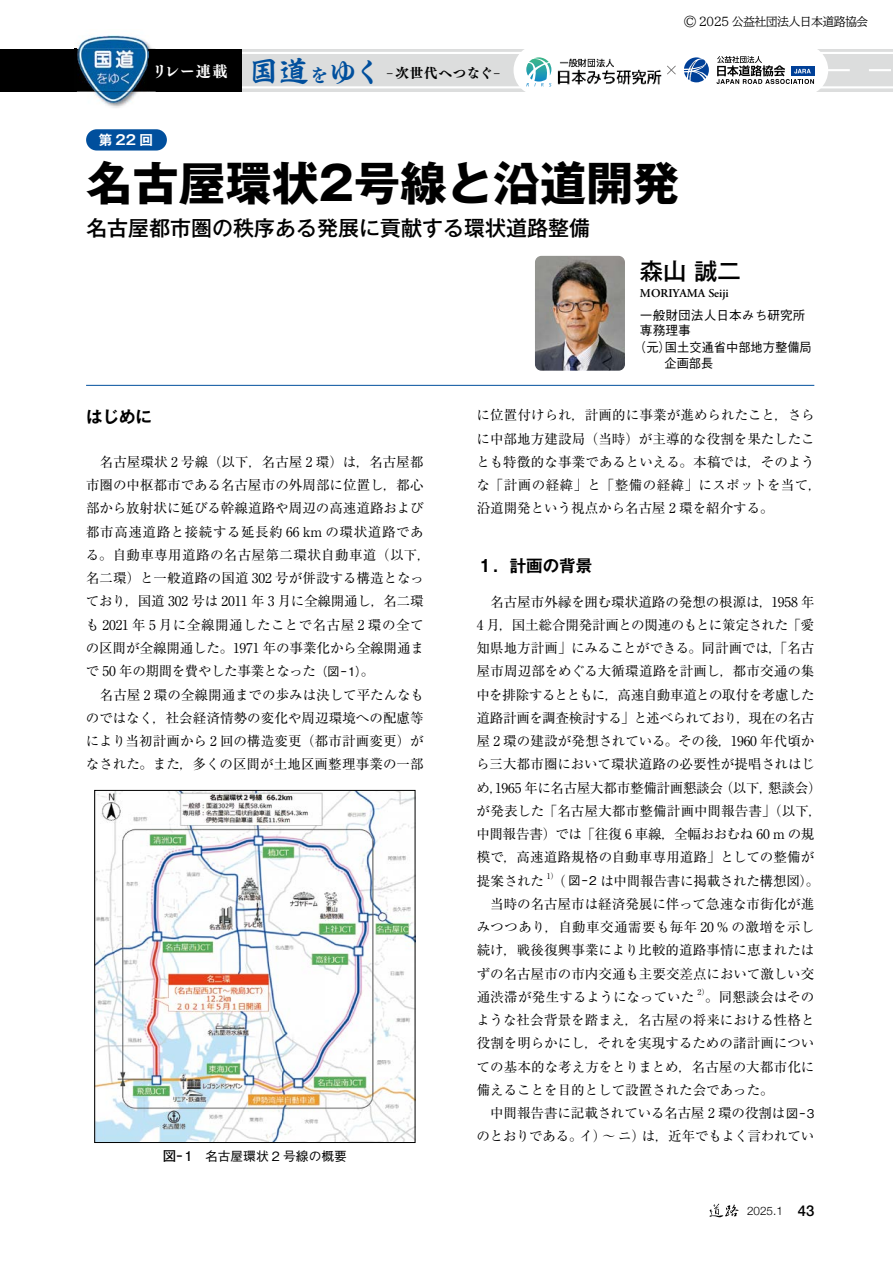
<style>
.page{position:relative;width:893px;height:1263px;background:#fff}
.page>*{position:absolute;margin:0;border:0;box-sizing:border-box;transform-origin:0 0}
.t1{font:700 46.5px "Gothic MB101 Pr 6";color:#000}
.t2{font:500 23.25px "Gothic MB101 Pr 6";color:#000}
.t3{font:500 21px "Gothic MB101 Pr 6";color:#000}
.t4{font:700 16.5px "Gothic MB101 Pr 6 De";color:#000}
.t5{font:13.5px/23.2px "Ryumin Pr 6";color:#000}
.t6{font:13.5px "UD Mincho Pr 6 N B";letter-spacing:.06em;color:#000}
.t7{font:700 13.5px "Gothic MB101 Pr 6 De";color:#fff}
.t8{font:500 12.75px/15.3px "Gothic BBB Pr 6";color:#000}
.t9{font:500 12.75px/16.5px "Gothic BBB Pr 6";color:#000;scale:.96 1}
.t10{font:12px "BIZ UDP Mincho Medium";letter-spacing:-.06em;color:#000}
.t11{font:600 12px "Adobe Garamond Pro";color:#000}
.t12{font:300 11.7px "Helvetica Neue";color:#000}
.t13{font:7.8px "Ryumin Pr 6";color:#000}
.s1{font-size:15px;color:#fff}
.s2{font-family:"GF Kaishokk E";font-size:30px;color:#004f9d}
.s3{font-size:18px;color:#004f9d}
.s4{font-size:27px;color:#004f9d}
.s5{font-family:"Gothic BBB Pr 6";font-weight:500;font-size:12px}
.s6{font-family:"Futo Go B101 Pr 6";font-weight:700;font-size:13.5px}
.s7{font-weight:500;font-size:14.85px}
</style>
<div class="page">
<svg style="left:710px;top:1204px;width:29px;height:13px"></svg>
<hr style="left:86px;top:385px;width:728px;height:1px;background:#004f9d">
<img style="left:535px;top:256px;width:90px;height:115px">
<svg style="left:241px;top:49px;width:652px;height:42px;background:#dedfdf"></svg>
<div style="left:0;top:49px;width:241px;height:42px;background:#000"></div>
<div style="left:514px;top:44px;width:314px;height:52px;background:#fff;border-radius:26px"></div>
<svg style="left:241px;top:52px;width:652px;height:36px"></svg>
<img style="left:556px;top:56px;width:105px;height:32px">
<img style="left:77px;top:35px;width:73px;height:72px">
<div style="left:86px;top:129px;width:81px;height:22px;background:#004f9d;border-radius:11px"></div>
<img style="left:96px;top:792px;width:317px;height:349px">
<div style="left:94px;top:790px;width:321px;height:353px;border:1px solid #000"></div>
<p class="t6" style="left:152px;top:60px;width:350px"><span class="s1">リレー連載</span> <span class="s2">国道</span><span class="s3">を</span><span class="s4">ゆく</span> -次世代へつなぐ-</p>
<p class="t7" style="left:99px;top:129px;width:56px">第22回</p>
<p class="t10" style="left:684px;top:15px;width:186px">© 2025 公益社団法人日本道路協会</p>
<h1 class="t1" style="left:86px;top:145px;width:595px">名古屋環状2号線と沿道開発</h1>
<h3 class="t3" style="left:86px;top:210px;width:505px">名古屋都市圏の秩序ある発展に貢献する環状道路整備</h3>
<h2 class="t2" style="left:640px;top:252px;width:102px">森山 誠二</h2>
<p class="t11" style="left:640px;top:286px;width:90px">MORIYAMA Seiji</p>
<p class="t8" style="left:640px;top:306px;width:167px">一般財団法人日本みち研究所専務理事</p>
<p class="t9" style="left:640px;top:338px;width:181px;text-indent:-6px">（元）国土交通省中部地方整備局　　企画部長</p>
<p class="t4" style="left:86px;top:403px;width:67px">はじめに</p>
<p class="t5" style="left:86px;top:450px;width:346px">　名古屋環状 2 号線（以下，名古屋 2 環）は，名古屋都市圏の中枢都市である名古屋市の外周部に位置し，都心部から放射状に延びる幹線道路や周辺の高速道路および都市高速道路と接続する延長約 66 km の環状道路である。自動車専用道路の名古屋第二環状自動車道（以下，名二環）と一般道路の国道 302 号が併設する構造となっており，国道 302 号は 2011 年 3 月に全線開通し，名二環も 2021 年 5 月に全線開通したことで名古屋 2 環の全ての区間が全線開通した。1971 年の事業化から全線開通まで 50 年の期間を費やした事業となった<span class="s5">（図−1）</span>。<br>　名古屋 2 環の全線開通までの歩みは決して平たんなものではなく，社会経済情勢の変化や周辺環境への配慮等により当初計画から 2 回の構造変更（都市計画変更）がなされた。また，多くの区間が土地区画整理事業の一部</p>
<p class="t8" style="left:163px;top:1147px;width:186px"><span class="s6">図− 1</span>　名古屋環状 2 号線の概要</p>
<p class="t5" style="left:476px;top:403px;width:346px">に位置付けられ，計画的に事業が進められたこと，さらに中部地方建設局（当時）が主導的な役割を果たしたことも特徴的な事業であるといえる。本稿では，そのような「計画の経緯」と「整備の経緯」にスポットを当て，沿道開発という視点から名古屋 2 環を紹介する。</p>
<p class="t4" style="left:477px;top:552px;width:117px">１．計画の背景</p>
<p class="t5" style="left:476px;top:589px;width:347px">　名古屋市外縁を囲む環状道路の発想の根源は，1958 年<br>4 月，国土総合開発計画との関連のもとに策定された「愛知県地方計画」にみることができる。同計画では，「名古屋市周辺部をめぐる大循環道路を計画し，都市交通の集中を排除するとともに，高速自動車道との取付を考慮した道路計画を調査検討する」と述べられており，現在の名古屋 2 環の建設が発想されている。その後，1960 年代頃から三大都市圏において環状道路の必要性が提唱されはじめ，1965 年に名古屋大都市整備計画懇談会（以下，懇談会）が発表した「名古屋大都市整備計画中間報告書」（以下，中間報告書）では「往復 6 車線，全幅おおむね 60 m の規模で，高速道路規格の自動車専用道路」としての整備が提案された</p>
<p class="t13" style="left:547px;top:870px;width:13px">1）</p>
<p class="t5" style="left:477px;top:868px;width:344px;text-indent:82px">( <span class="s5">図−2</span> は中間報告書に掲載された構想図）。　当時の名古屋市は経済発展に伴って急速な市街化が進みつつあり，自動車交通需要も毎年 20 % の激増を示し続け，戦後復興事業により比較的道路事情に恵まれたはずの名古屋市の市内交通も主要交差点において激しい交通渋滞が発生するようになっていた</p>
<p class="t13" style="left:698px;top:986px;width:13px">2）</p>
<p class="t5" style="left:476px;top:984px;width:340px;text-indent:229px">。同懇談会はそのような社会背景を踏まえ，名古屋の将来における性格と役割を明らかにし，それを実現するための諸計画についての基本的な考え方をとりまとめ，名古屋の大都市化に備えることを目的として設置された会であった。<br>　中間報告書に記載されている名古屋 2 環の役割は<span class="s5">図−3</span>のとおりである。イ）～ニ）は，近年でもよく言われてい</p>
<p class="t12" style="left:747px;top:1201px;width:69px">2025.1 <span class="s7">43</span></p>
</div>
